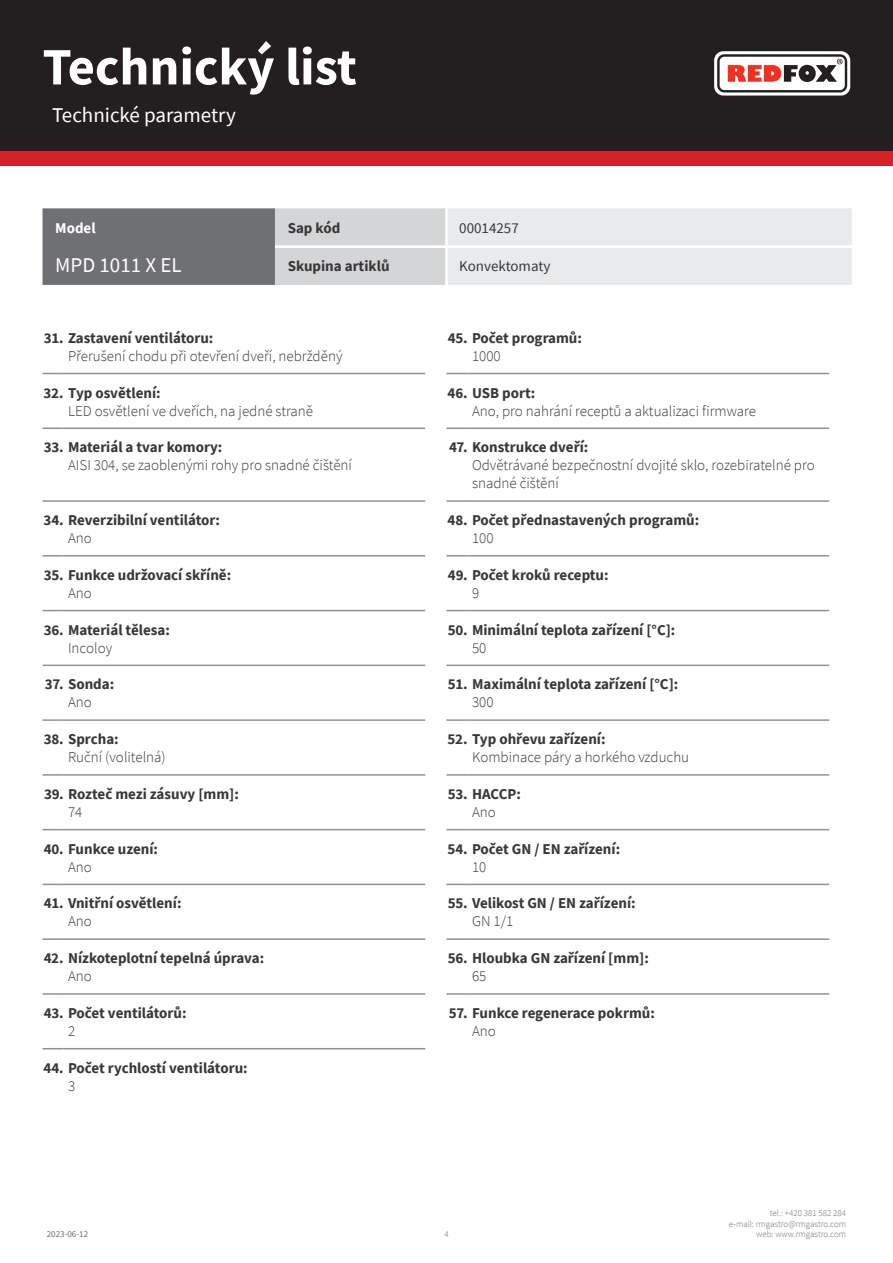
<style>
.page{position:relative;width:893px;height:1263px;background:#fff}
.page>*{position:absolute;margin:0;border:0;box-sizing:border-box;transform-origin:0 0}
.t1{font:700 52.5px "Source Sans Pro";color:#fff}
.kapitola{font:21px "Source Sans Pro";color:#fff}
.tabulka_-_headline{font:21px "Source Sans Pro";color:#fff}
.WebTechnicalNr{font:700 15px "Source Sans Pro";color:#383839}
.WebTechnicalValue{font:300 15px/18px "Source Sans Pro";color:#383839}
.tabulka_-_text{font:700 15px "Source Sans Pro";color:#383839}
.tabulka_-_text-2{font:15px "Source Sans Pro";color:#383839}
.tabulka_-_text-3{font:700 15px "Source Sans Pro";color:#fff}
.t2{font:300 9px/10.8px "Source Sans Pro";color:#6f7073;text-align:right}
.t3{font:9px "Source Sans Pro";color:#6f7073}
</style>
<div class="page">
<div style="left:0;top:0;width:893px;height:166px;background:#d1232a"></div>
<div style="left:0;top:0;width:893px;height:151px;background:#231f20"></div>
<svg style="left:714px;top:51px;width:136px;height:45px"></svg>
<hr style="left:64px;top:373px;width:361px;height:1px;background:#8f9194">
<hr style="left:468px;top:373px;width:361px;height:1px;background:#8f9194">
<hr style="left:64px;top:427px;width:361px;height:2px;background:#8f9194">
<hr style="left:64px;top:500px;width:361px;height:2px;background:#8f9194">
<hr style="left:64px;top:555px;width:361px;height:1px;background:#8f9194">
<hr style="left:64px;top:610px;width:361px;height:1px;background:#8f9194">
<hr style="left:64px;top:665px;width:361px;height:1px;background:#8f9194">
<hr style="left:64px;top:719px;width:361px;height:2px;background:#8f9194">
<hr style="left:64px;top:774px;width:361px;height:2px;background:#8f9194">
<hr style="left:64px;top:829px;width:361px;height:1px;background:#8f9194">
<hr style="left:64px;top:884px;width:361px;height:1px;background:#8f9194">
<hr style="left:64px;top:938px;width:361px;height:2px;background:#8f9194">
<hr style="left:64px;top:993px;width:361px;height:2px;background:#8f9194">
<hr style="left:64px;top:1048px;width:361px;height:1px;background:#8f9194">
<hr style="left:468px;top:427px;width:361px;height:2px;background:#8f9194">
<hr style="left:468px;top:500px;width:361px;height:2px;background:#8f9194">
<hr style="left:468px;top:555px;width:361px;height:1px;background:#8f9194">
<hr style="left:468px;top:610px;width:361px;height:1px;background:#8f9194">
<hr style="left:468px;top:665px;width:361px;height:1px;background:#8f9194">
<hr style="left:468px;top:719px;width:361px;height:2px;background:#8f9194">
<hr style="left:468px;top:774px;width:361px;height:2px;background:#8f9194">
<hr style="left:468px;top:829px;width:361px;height:1px;background:#8f9194">
<hr style="left:468px;top:884px;width:361px;height:1px;background:#8f9194">
<hr style="left:468px;top:938px;width:361px;height:2px;background:#8f9194">
<hr style="left:468px;top:993px;width:361px;height:2px;background:#8f9194">
<hr style="left:446px;top:427px;width:22px;height:2px;background:#8f9194">
<hr style="left:446px;top:500px;width:22px;height:2px;background:#8f9194">
<svg style="left:446px;top:555px;width:22px;height:1px"></svg>
<svg style="left:446px;top:610px;width:22px;height:1px"></svg>
<svg style="left:446px;top:665px;width:22px;height:1px"></svg>
<hr style="left:446px;top:719px;width:22px;height:2px;background:#8f9194">
<hr style="left:446px;top:774px;width:22px;height:2px;background:#8f9194">
<svg style="left:446px;top:829px;width:22px;height:1px"></svg>
<svg style="left:446px;top:884px;width:22px;height:1px"></svg>
<hr style="left:446px;top:938px;width:22px;height:2px;background:#8f9194">
<hr style="left:446px;top:993px;width:22px;height:2px;background:#8f9194">
<svg style="left:43px;top:373px;width:21px;height:1px"></svg>
<svg style="left:446px;top:373px;width:22px;height:1px"></svg>
<hr style="left:43px;top:427px;width:21px;height:2px;background:#8f9194">
<hr style="left:43px;top:500px;width:21px;height:2px;background:#8f9194">
<svg style="left:43px;top:555px;width:21px;height:1px"></svg>
<svg style="left:43px;top:610px;width:21px;height:1px"></svg>
<svg style="left:43px;top:665px;width:21px;height:1px"></svg>
<hr style="left:43px;top:719px;width:21px;height:2px;background:#8f9194">
<hr style="left:43px;top:774px;width:21px;height:2px;background:#8f9194">
<svg style="left:43px;top:829px;width:21px;height:1px"></svg>
<svg style="left:43px;top:884px;width:21px;height:1px"></svg>
<hr style="left:43px;top:938px;width:21px;height:2px;background:#8f9194">
<hr style="left:43px;top:993px;width:21px;height:2px;background:#8f9194">
<svg style="left:43px;top:1048px;width:21px;height:1px"></svg>
<svg style="left:43px;top:208px;width:809px;height:77px;background:#c0c1c3"></svg>
<hr style="left:445px;top:208px;width:3px;height:37px;background:#fff">
<hr style="left:275px;top:245px;width:171px;height:3px;background:#fff">
<hr style="left:446px;top:245px;width:406px;height:3px;background:#fff">
<hr style="left:445px;top:248px;width:3px;height:37px;background:#fff">
<h1 class="t1" style="left:43px;top:31px;width:316px">Technický list</h1>
<p class="kapitola" style="left:52px;top:101px;width:185px">Technické parametry</p>
<p class="tabulka_-_text-3" style="left:55px;top:218px;width:42px">Model</p>
<p class="tabulka_-_text" style="left:288px;top:218px;width:54px">Sap kód</p>
<p class="tabulka_-_text-2" style="left:459px;top:219px;width:61px">00014257</p>
<p class="tabulka_-_headline" style="left:55px;top:251px;width:128px">MPD 1011 X EL</p>
<p class="tabulka_-_text" style="left:288px;top:256px;width:103px">Skupina artiklů</p>
<p class="tabulka_-_text-2" style="left:459px;top:257px;width:93px">Konvektomaty</p>
<p class="WebTechnicalNr" style="left:44px;top:328px;width:171px">31. Zastavení ventilátoru:</p>
<p class="WebTechnicalValue" style="left:68px;top:347px;width:276px">Přerušení chodu při otevření dveří, nebržděný</p>
<p class="WebTechnicalNr" style="left:448px;top:328px;width:136px">45. Počet programů:</p>
<p class="WebTechnicalValue" style="left:472px;top:347px;width:30px">1000</p>
<p class="WebTechnicalNr" style="left:44px;top:382px;width:119px">32. Typ osvětlení:</p>
<p class="WebTechnicalValue" style="left:68px;top:401px;width:247px">LED osvětlení ve dveřích, na jedné straně</p>
<p class="WebTechnicalNr" style="left:447px;top:382px;width:89px">46. USB port:</p>
<p class="WebTechnicalValue" style="left:472px;top:401px;width:286px">Ano, pro nahrání receptů a aktualizaci firmware</p>
<p class="WebTechnicalNr" style="left:44px;top:437px;width:180px">33. Materiál a tvar komory:</p>
<p class="WebTechnicalValue" style="left:68px;top:456px;width:285px">AISI 304, se zaoblenými rohy pro snadné čištění</p>
<p class="WebTechnicalNr" style="left:449px;top:437px;width:141px">47. Konstrukce dveří:</p>
<p class="WebTechnicalValue" style="left:472px;top:456px;width:344px">Odvětrávané bezpečnostní dvojité sklo, rozebiratelné pro snadné čištění</p>
<p class="WebTechnicalNr" style="left:44px;top:510px;width:178px">34. Reverzibilní ventilátor:</p>
<p class="WebTechnicalValue" style="left:68px;top:529px;width:25px">Ano</p>
<p class="WebTechnicalNr" style="left:447px;top:510px;width:253px">48. Počet přednastavených programů:</p>
<p class="WebTechnicalValue" style="left:472px;top:529px;width:23px">100</p>
<p class="WebTechnicalNr" style="left:44px;top:565px;width:189px">35. Funkce udržovací skříně:</p>
<p class="WebTechnicalValue" style="left:68px;top:584px;width:25px">Ano</p>
<p class="WebTechnicalNr" style="left:448px;top:565px;width:162px">49. Počet kroků receptu:</p>
<p class="WebTechnicalValue" style="left:472px;top:584px;width:9px">9</p>
<p class="WebTechnicalNr" style="left:44px;top:619px;width:128px">36. Materiál tělesa:</p>
<p class="WebTechnicalValue" style="left:68px;top:639px;width:46px">Incoloy</p>
<p class="WebTechnicalNr" style="left:448px;top:619px;width:229px">50. Minimální teplota zařízení [°C]:</p>
<p class="WebTechnicalValue" style="left:472px;top:639px;width:16px">50</p>
<p class="WebTechnicalNr" style="left:45px;top:674px;width:71px">37. Sonda:</p>
<p class="WebTechnicalValue" style="left:68px;top:693px;width:25px">Ano</p>
<p class="WebTechnicalNr" style="left:448px;top:674px;width:232px">51. Maximální teplota zařízení [°C]:</p>
<p class="WebTechnicalValue" style="left:472px;top:693px;width:23px">300</p>
<p class="WebTechnicalNr" style="left:44px;top:729px;width:77px">38. Sprcha:</p>
<p class="WebTechnicalValue" style="left:68px;top:748px;width:99px">Ruční (volitelná)</p>
<p class="WebTechnicalNr" style="left:448px;top:729px;width:159px">52. Typ ohřevu zařízení:</p>
<p class="WebTechnicalValue" style="left:472px;top:748px;width:219px">Kombinace páry a horkého vzduchu</p>
<p class="WebTechnicalNr" style="left:44px;top:784px;width:196px">39. Rozteč mezi zásuvy [mm]:</p>
<p class="WebTechnicalValue" style="left:68px;top:803px;width:16px">74</p>
<p class="WebTechnicalNr" style="left:448px;top:784px;width:75px">53. HACCP:</p>
<p class="WebTechnicalValue" style="left:472px;top:803px;width:25px">Ano</p>
<p class="WebTechnicalNr" style="left:44px;top:838px;width:116px">40. Funkce uzení:</p>
<p class="WebTechnicalValue" style="left:68px;top:858px;width:25px">Ano</p>
<p class="WebTechnicalNr" style="left:447px;top:838px;width:174px">54. Počet GN / EN zařízení:</p>
<p class="WebTechnicalValue" style="left:472px;top:858px;width:16px">10</p>
<p class="WebTechnicalNr" style="left:44px;top:893px;width:139px">41. Vnitřní osvětlení:</p>
<p class="WebTechnicalValue" style="left:68px;top:912px;width:25px">Ano</p>
<p class="WebTechnicalNr" style="left:448px;top:893px;width:189px">55. Velikost GN / EN zařízení:</p>
<p class="WebTechnicalValue" style="left:472px;top:912px;width:43px">GN 1/1</p>
<p class="WebTechnicalNr" style="left:44px;top:948px;width:222px">42. Nízkoteplotní tepelná úprava:</p>
<p class="WebTechnicalValue" style="left:68px;top:967px;width:25px">Ano</p>
<p class="WebTechnicalNr" style="left:448px;top:948px;width:203px">56. Hloubka GN zařízení [mm]:</p>
<p class="WebTechnicalValue" style="left:472px;top:967px;width:16px">65</p>
<p class="WebTechnicalNr" style="left:44px;top:1003px;width:144px">43. Počet ventilátorů:</p>
<p class="WebTechnicalValue" style="left:68px;top:1022px;width:9px">2</p>
<p class="WebTechnicalNr" style="left:449px;top:1003px;width:207px">57. Funkce regenerace pokrmů:</p>
<p class="WebTechnicalValue" style="left:472px;top:1022px;width:25px">Ano</p>
<p class="WebTechnicalNr" style="left:43px;top:1057px;width:206px">44. Počet rychlostí ventilátoru:</p>
<p class="WebTechnicalValue" style="left:68px;top:1077px;width:9px">3</p>
<p class="t3" style="left:47px;top:1229px;width:43px">2023-06-12</p>
<p class="t2" style="left:444px;top:1229px;width:6px">4</p>
<p class="t2" style="left:729px;top:1207px;width:119px">tel.: +420 381 582 284<br>e-mail: rmgastro@rmgastro.com web: www.rmgastro.com</p>
</div>
